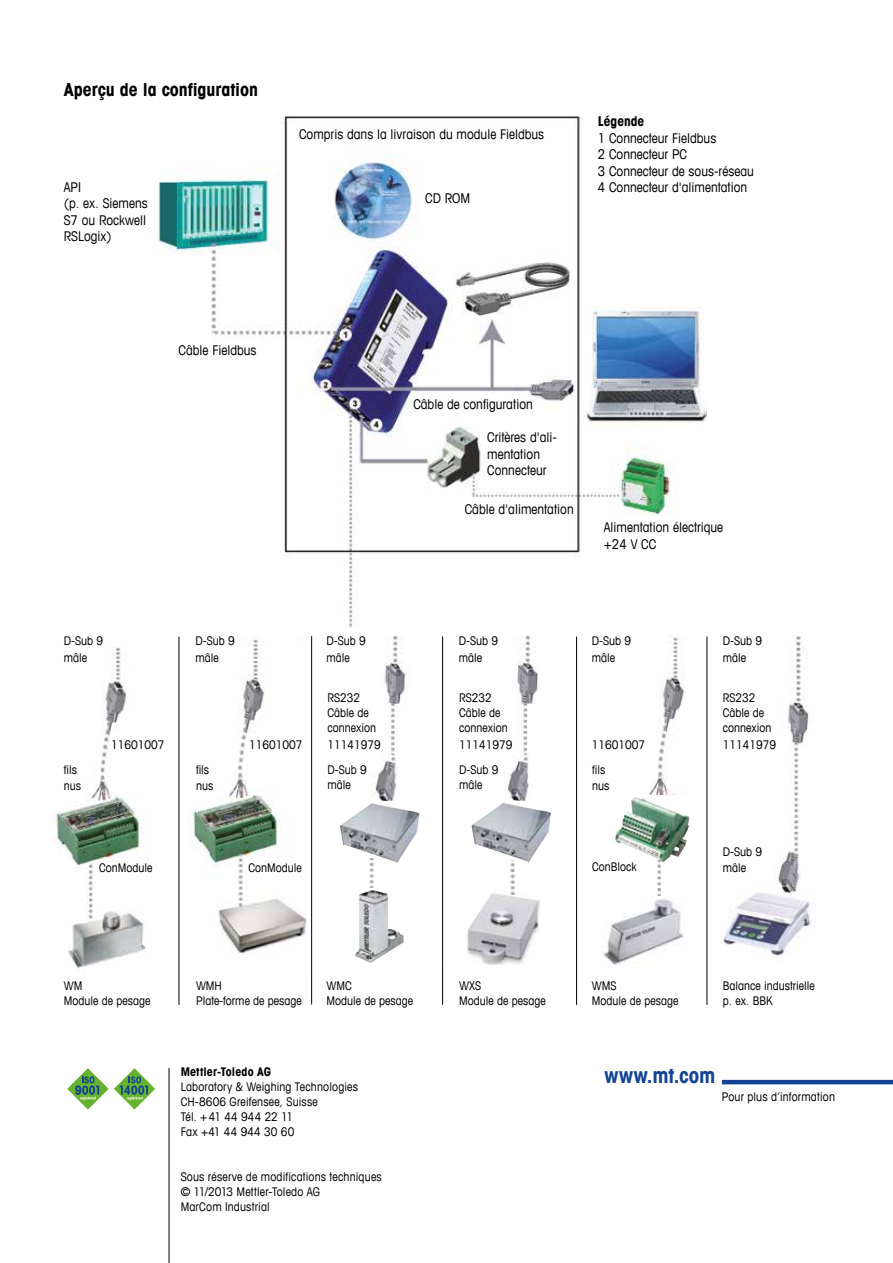
<style>
.page{position:relative;width:893px;height:1263px;background:#fff}
.page>*{position:absolute;margin:0;border:0;box-sizing:border-box;transform-origin:0 0}
.t1{font:700 condensed 21px "Avant Garde Com";letter-spacing:.01em;color:#134395}
.t2{font:700 condensed 18px "Avant Garde Com";letter-spacing:-.005em;color:#000}
.t3{font:condensed 13.5px/16.5px "Avant Garde Com";color:#000}
.t4{font:700 condensed 13.5px "Avant Garde Com";color:#000}
.t5{font:condensed 12px/15px "Avant Garde Com";color:#000}
.t6{font:700 condensed 12px "Avant Garde Com";letter-spacing:.01em;color:#000}
</style>
<div class="page">
<hr style="left:169px;top:1068px;width:1px;height:195px;background:#000">
<svg style="left:67px;top:1068px;width:88px;height:41px"></svg>
<hr style="left:722px;top:1080px;width:171px;height:4px;background:#134395">
<img style="left:649px;top:636px;width:36px;height:158px">
<img style="left:158px;top:116px;width:549px;height:511px">
<img style="left:466px;top:893px;width:74px;height:72px">
<img style="left:193px;top:636px;width:114px;height:317px">
<img style="left:51px;top:647px;width:95px;height:324px">
<img style="left:723px;top:636px;width:90px;height:320px">
<img style="left:355px;top:890px;width:49px;height:73px">
<hr style="left:179px;top:637px;width:1px;height:368px;background:#000">
<hr style="left:311px;top:636px;width:1px;height:368px;background:#000">
<hr style="left:442px;top:636px;width:1px;height:369px;background:#000">
<hr style="left:576px;top:637px;width:1px;height:368px;background:#000">
<hr style="left:707px;top:637px;width:1px;height:368px;background:#000">
<img style="left:603px;top:899px;width:81px;height:66px">
<img style="left:657px;top:862px;width:4px;height:33px">
<img style="left:471px;top:803px;width:80px;height:60px">
<img style="left:506px;top:861px;width:14px;height:33px">
<img style="left:340px;top:803px;width:79px;height:60px">
<img style="left:365px;top:859px;width:14px;height:28px">
<img style="left:375px;top:758px;width:22px;height:44px">
<img style="left:384px;top:636px;width:22px;height:122px">
<img style="left:507px;top:758px;width:23px;height:43px">
<img style="left:516px;top:636px;width:23px;height:122px">
<img style="left:615px;top:797px;width:75px;height:65px">
<h2 class="t2" style="left:64px;top:77px;width:196px">Aperçu de la configuration</h2>
<p class="t3" style="left:64px;top:178px;width:85px">API<br>(p. ex. Siemens<br>S7 ou Rockwell<br>RSLogix)</p>
<p class="t3" style="left:299px;top:126px;width:247px">Compris dans la livraison du module Fieldbus</p>
<p class="t3" style="left:425px;top:190px;width:47px">CD ROM</p>
<p class="t4" style="left:598px;top:113px;width:48px">Légende</p>
<p class="t3" style="left:598px;top:130px;width:157px">1 Connecteur Fieldbus<br>2 Connecteur PC<br>3 Connecteur de sous-réseau<br>4 Connecteur d'alimentation</p>
<p class="t3" style="left:179px;top:342px;width:79px">Câble Fieldbus</p>
<p class="t3" style="left:413px;top:395px;width:121px">Câble de configuration</p>
<p class="t3" style="left:487px;top:429px;width:71px">Critères d'ali&shy;mentation<br>Connecteur</p>
<p class="t3" style="left:465px;top:500px;width:110px">Câble d'alimentation</p>
<p class="t3" style="left:604px;top:519px;width:121px">Alimentation électrique +24 V CC</p>
<p class="t5" style="left:64px;top:633px;width:41px;line-height:16.5px">D-Sub 9 mâle</p>
<p class="t5" style="left:196px;top:633px;width:41px;line-height:16.5px">D-Sub 9 mâle</p>
<p class="t5" style="left:111px;top:737px;width:55px">11601007</p>
<p class="t5" style="left:249px;top:737px;width:55px">11601007</p>
<p class="t5" style="left:326px;top:633px;width:41px;line-height:16.5px">D-Sub 9 mâle</p>
<p class="t5" style="left:459px;top:633px;width:41px;line-height:16.5px">D-Sub 9 mâle</p>
<p class="t5" style="left:327px;top:690px;width:50px">RS232<br>Câble de connexion</p>
<p class="t5" style="left:327px;top:737px;width:55px">11141979</p>
<p class="t5" style="left:459px;top:690px;width:50px">RS232<br>Câble de connexion</p>
<p class="t5" style="left:459px;top:736px;width:55px">11141979</p>
<p class="t5" style="left:592px;top:633px;width:41px;line-height:16.5px">D-Sub 9 mâle</p>
<p class="t5" style="left:723px;top:633px;width:41px;line-height:16.5px">D-Sub 9 mâle</p>
<p class="t5" style="left:723px;top:690px;width:50px">RS232<br>Câble de connexion</p>
<p class="t5" style="left:723px;top:737px;width:55px">11141979</p>
<p class="t5" style="left:592px;top:737px;width:55px">11601007</p>
<p class="t5" style="left:64px;top:761px;width:19px;line-height:16.5px">fils nus</p>
<p class="t5" style="left:196px;top:761px;width:19px;line-height:16.5px">fils nus</p>
<p class="t5" style="left:327px;top:762px;width:41px">D-Sub 9 mâle</p>
<p class="t5" style="left:459px;top:762px;width:41px">D-Sub 9 mâle</p>
<p class="t5" style="left:592px;top:761px;width:19px;line-height:16.5px">fils nus</p>
<p class="t5" style="left:99px;top:860px;width:55px">ConModule</p>
<p class="t5" style="left:248px;top:860px;width:55px">ConModule</p>
<p class="t5" style="left:592px;top:859px;width:46px">ConBlock</p>
<p class="t5" style="left:723px;top:843px;width:41px;line-height:16.5px">D-Sub 9 mâle</p>
<p class="t5" style="left:459px;top:977px;width:88px">WXS<br>Module de pesage</p>
<p class="t5" style="left:64px;top:978px;width:88px">WM<br>Module de pesage</p>
<p class="t5" style="left:196px;top:978px;width:107px">WMH<br>Plate-forme de pesage</p>
<p class="t5" style="left:592px;top:978px;width:88px">WMS<br>Module de pesage</p>
<p class="t5" style="left:723px;top:978px;width:93px">Balance industrielle p. ex. BBK</p>
<p class="t5" style="left:326px;top:978px;width:88px">WMC<br>Module de pesage</p>
<p class="t6" style="left:181px;top:1064px;width:92px">Mettler-Toledo AG</p>
<p class="t5" style="left:181px;top:1079px;width:179px">Laboratory &amp; Weighing Technologies<br>CH-8606 Greifensee, Suisse<br>Tél. +41 44 944 22 11<br>Fax +41 44 944 30 60</p>
<p class="t5" style="left:181px;top:1169px;width:203px">Sous réserve de modifications techniques © 11/2013 Mettler-Toledo AG<br>MarCom Industrial</p>
<h1 class="t1" style="left:604px;top:1061px;width:113px">www.mt.com</h1>
<p class="t5" style="left:722px;top:1089px;width:115px">Pour plus d’information</p>
</div>
